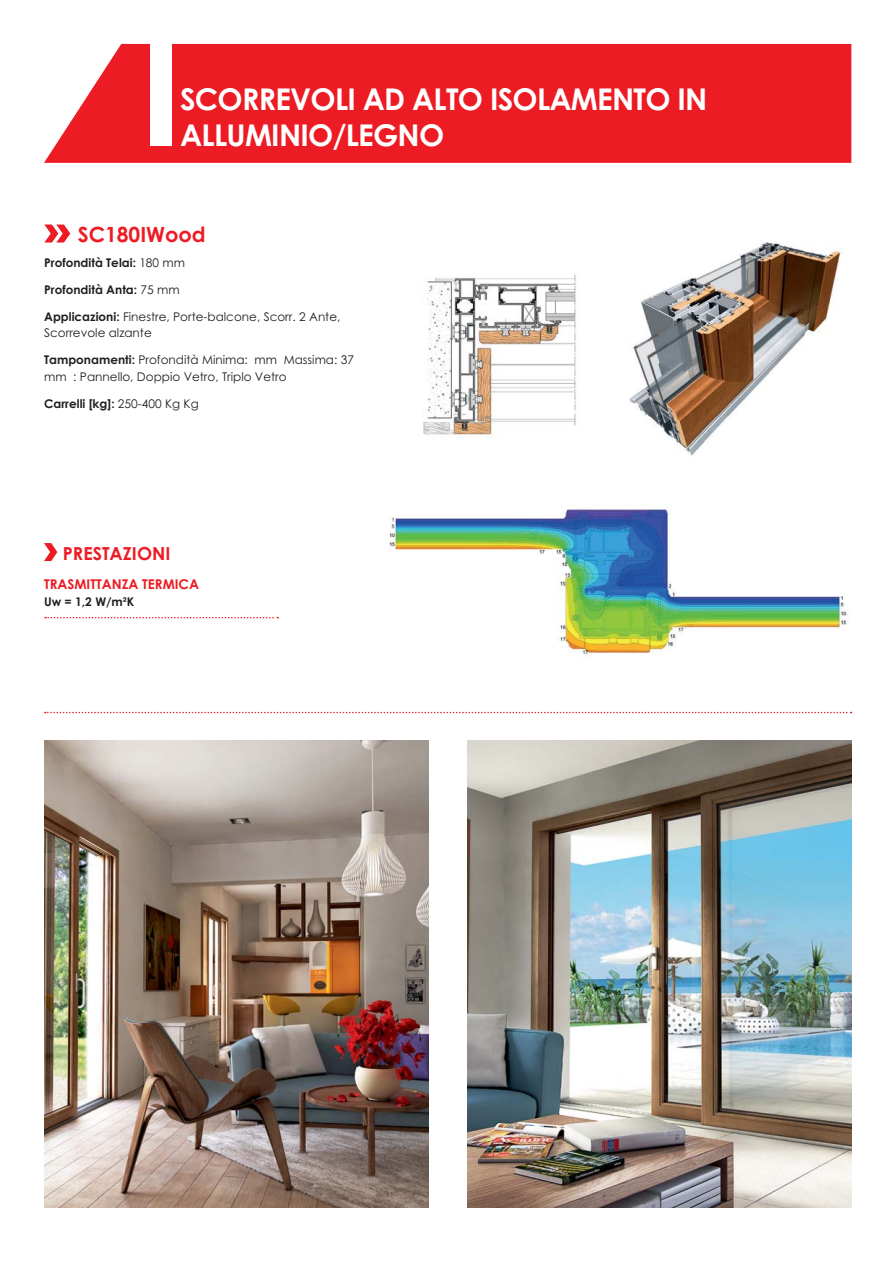
<style>
.page{position:relative;width:893px;height:1263px;background:#fff}
.page>*{position:absolute;margin:0;border:0;box-sizing:border-box;transform-origin:0 0}
.t1{font:700 49.5px "ITC Avant Garde Std";color:#ed1c24;scale:1.33 1}
.t2{font:700 49.5px "ITC Avant Garde Std";color:#ed1c24;scale:1.26 1}
.t3{font:700 30px/36px "Century Gothic";letter-spacing:-.025em;color:#fff}
.t4{font:700 21px "Century Gothic";color:#ed1c24}
.t5{font:700 18px "Century Gothic";color:#ed1c24}
.t6{font:700 13.5px "Century Gothic";color:#ed1c24}
.t7{font:12px/16.5px "Century Gothic";color:#231f20}
.t8{font:700 12px "Century Gothic";color:#231f20}
.s1{font-weight:400}
.s2{font-weight:700}
</style>
<div class="page">
<img style="left:389px;top:509px;width:459px;height:146px">
<img style="left:423px;top:274px;width:154px;height:162px">
<img style="left:629px;top:242px;width:212px;height:214px">
<div style="left:44px;top:44px;width:807px;height:119px;background:#ed1c24"></div>
<div style="left:150px;top:40px;width:21px;height:106px;background:#fff"></div>
<svg style="left:45px;top:712px;width:806px;height:1px"></svg>
<svg style="left:45px;top:617px;width:233px;height:1px"></svg>
<img style="left:44px;top:740px;width:384px;height:468px">
<img style="left:467px;top:740px;width:384px;height:468px">
<h2 class="t3" style="left:180px;top:83px;width:529px">SCORREVOLI AD ALTO ISOLAMENTO IN<br>ALLUMINIO/LEGNO</h2>
<h1 class="t1" style="left:44px;top:202px;width:22px">»</h1>
<h3 class="t4" style="left:78px;top:225px;width:129px">SC180IWood</h3>
<p class="t8" style="left:44px;top:257px;width:142px">Profondità Telai: <span class="s1">180 mm</span></p>
<p class="t8" style="left:44px;top:284px;width:137px">Profondità Anta: <span class="s1">75 mm</span></p>
<p class="t7" style="left:44px;top:309px;width:298px"><span class="s2">Applicazioni:</span> Finestre, Porte-balcone, Scorr. 2 Ante,<br>Scorrevole alzante</p>
<p class="t7" style="left:44px;top:352px;width:311px"><span class="s2">Tamponamenti:</span> Profondità Minima: mm Massima: 37 mm : Pannello, Doppio Vetro, Triplo Vetro</p>
<p class="t8" style="left:44px;top:399px;width:156px">Carrelli [kg]: <span class="s1">250-400 Kg Kg</span></p>
<h1 class="t2" style="left:44px;top:520px;width:12px">›</h1>
<h3 class="t5" style="left:63px;top:546px;width:109px">PRESTAZIONI</h3>
<p class="t6" style="left:44px;top:579px;width:157px">TRASMITTANZA TERMICA</p>
<p class="t8" style="left:44px;top:597px;width:92px">Uw = 1,2 W/m²K</p>
</div>
